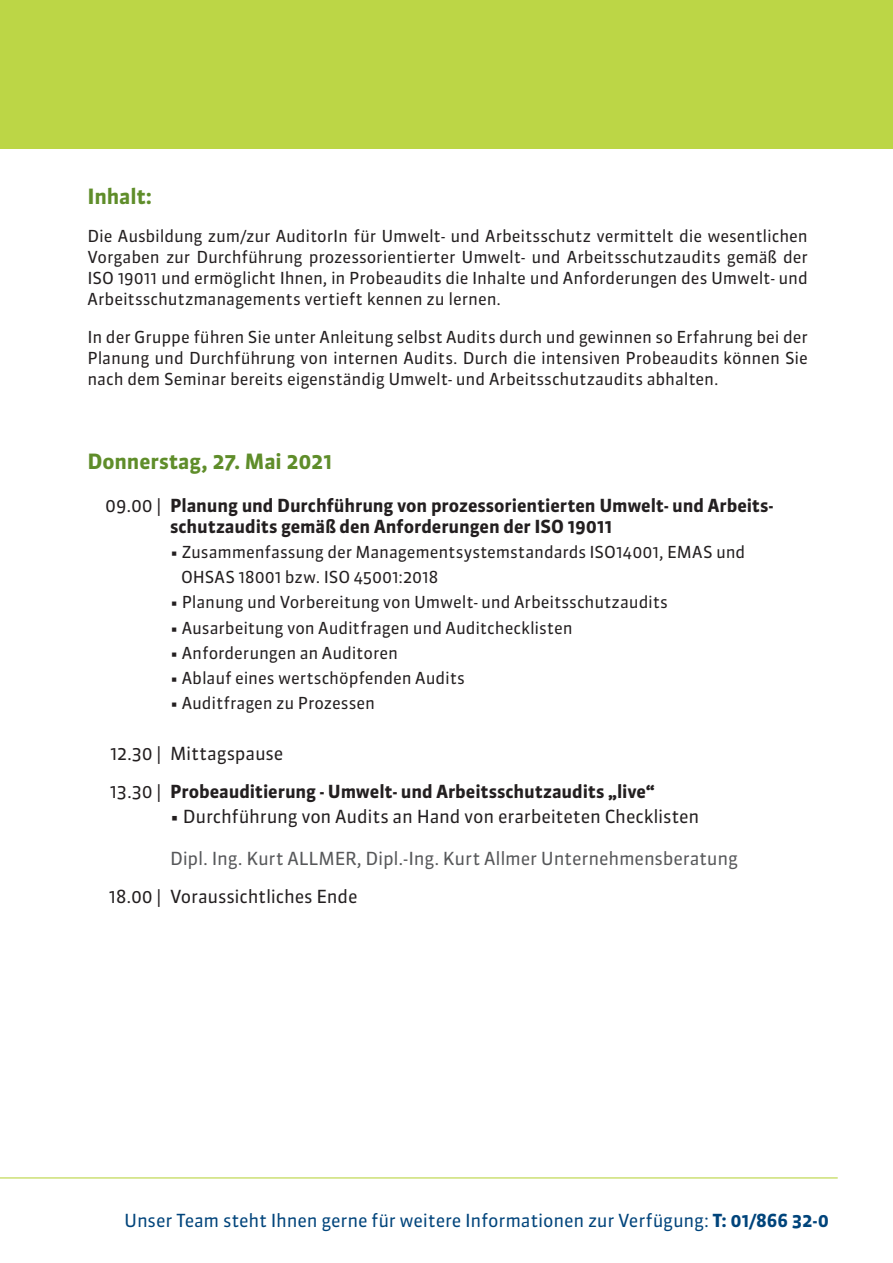
<style>
.page{position:relative;width:893px;height:1263px;background:#fff}
.page>*{position:absolute;margin:0;border:0;box-sizing:border-box;transform-origin:0 0}
.INNEN_SUB{font:700 21px "Sanuk OT";letter-spacing:-.01em;color:#5f8d2a}
.INNEN_Unterpunkte_mi{font:700 18px/21px "Sanuk OT";letter-spacing:-.005em;color:#231f20}
.INNEN_Unterpunkte_mi-2{font:18px "Sanuk OT";letter-spacing:-.01em;color:#231f20}
.t1{font:18px "Sanuk OT";letter-spacing:-.01em;color:#00447b}
.INNEN_Unterpunkte_mi-3{font:18px "Sanuk OT";letter-spacing:-.01em;color:#57585a}
.INNEN_SUB-2{font:16.5px/21px "Sanuk OT";letter-spacing:-.005em;color:#231f20;text-align:justify}
.INNEN_Unterpunkte_mi-4{font:16.5px "Sanuk OT";letter-spacing:-.005em;color:#231f20}
.s1{font-weight:400}
.s2{font-weight:700}
</style>
<div class="page">
<div style="left:0;top:0;width:893px;height:149px;background:#bcd646"></div>
<hr style="left:0;top:1177px;width:838px;height:1px;background:#bcd646">
<p class="INNEN_SUB" style="left:88px;top:183px;width:66px">Inhalt:</p>
<p class="INNEN_SUB-2" style="left:88px;top:225px;width:722px">Die Ausbildung zum/zur AuditorIn für Umwelt- und Arbeitsschutz vermittelt die wesentlichen Vorgaben zur Durchführung prozessorientierter Umwelt- und Arbeitsschutzaudits gemäß der ISO 19011 und ermöglicht Ihnen, in Probeaudits die Inhalte und Anforderungen des Umwelt- und Arbeitsschutzmanagements vertieft kennen zu lernen.</p>
<p class="INNEN_SUB-2" style="left:88px;top:326px;width:722px">In der Gruppe führen Sie unter Anleitung selbst Audits durch und gewinnen so Erfahrung bei der Planung und Durchführung von internen Audits. Durch die intensiven Probeaudits können Sie nach dem Seminar bereits eigenständig Umwelt- und Arbeitsschutzaudits abhalten.</p>
<p class="INNEN_SUB" style="left:88px;top:449px;width:247px">Donnerstag, 27. Mai 2021</p>
<p class="INNEN_Unterpunkte_mi" style="left:170px;top:495px;width:605px;text-indent:-65px"><span class="s1">09.00 |</span> Planung und Durchführung von prozessorientierten Umwelt- und Arbeits&shy;schutzaudits gemäß den Anforderungen der ISO 19011</p>
<p class="INNEN_Unterpunkte_mi-4" style="left:170px;top:542px;width:577px">• Zusammenfassung der Managementsystemstandards ISO14001, EMAS und</p>
<p class="INNEN_Unterpunkte_mi-4" style="left:181px;top:567px;width:259px">OHSAS 18001 bzw. ISO 45001:2018</p>
<p class="INNEN_Unterpunkte_mi-4" style="left:170px;top:592px;width:499px">• Planung und Vorbereitung von Umwelt- und Arbeitsschutzaudits</p>
<p class="INNEN_Unterpunkte_mi-4" style="left:170px;top:617px;width:404px">• Ausarbeitung von Auditfragen und Auditchecklisten</p>
<p class="INNEN_Unterpunkte_mi-4" style="left:170px;top:643px;width:230px">• Anforderungen an Auditoren</p>
<p class="INNEN_Unterpunkte_mi-4" style="left:170px;top:668px;width:296px">• Ablauf eines wertschöpfenden Audits</p>
<p class="INNEN_Unterpunkte_mi-4" style="left:170px;top:693px;width:207px">• Auditfragen zu Prozessen</p>
<p class="INNEN_Unterpunkte_mi-2" style="left:110px;top:742px;width:175px">12.30 | Mittagspause</p>
<p class="INNEN_Unterpunkte_mi" style="left:110px;top:781px;width:546px"><span class="s1">13.30 |</span> Probeauditierung - Umwelt- und Arbeitsschutzaudits „live“</p>
<p class="INNEN_Unterpunkte_mi-2" style="left:170px;top:805px;width:531px">• Durchführung von Audits an Hand von erarbeiteten Checklisten</p>
<p class="INNEN_Unterpunkte_mi-3" style="left:170px;top:848px;width:569px">Dipl. Ing. Kurt ALLMER, Dipl.-Ing. Kurt Allmer Unternehmensberatung</p>
<p class="INNEN_Unterpunkte_mi-2" style="left:109px;top:886px;width:250px">18.00 | Voraussichtliches Ende</p>
<p class="t1" style="left:124px;top:1210px;width:706px">Unser Team steht Ihnen gerne für weitere Informationen zur Verfügung: <span class="s2">T: 01/866 32-0</span></p>
</div>
